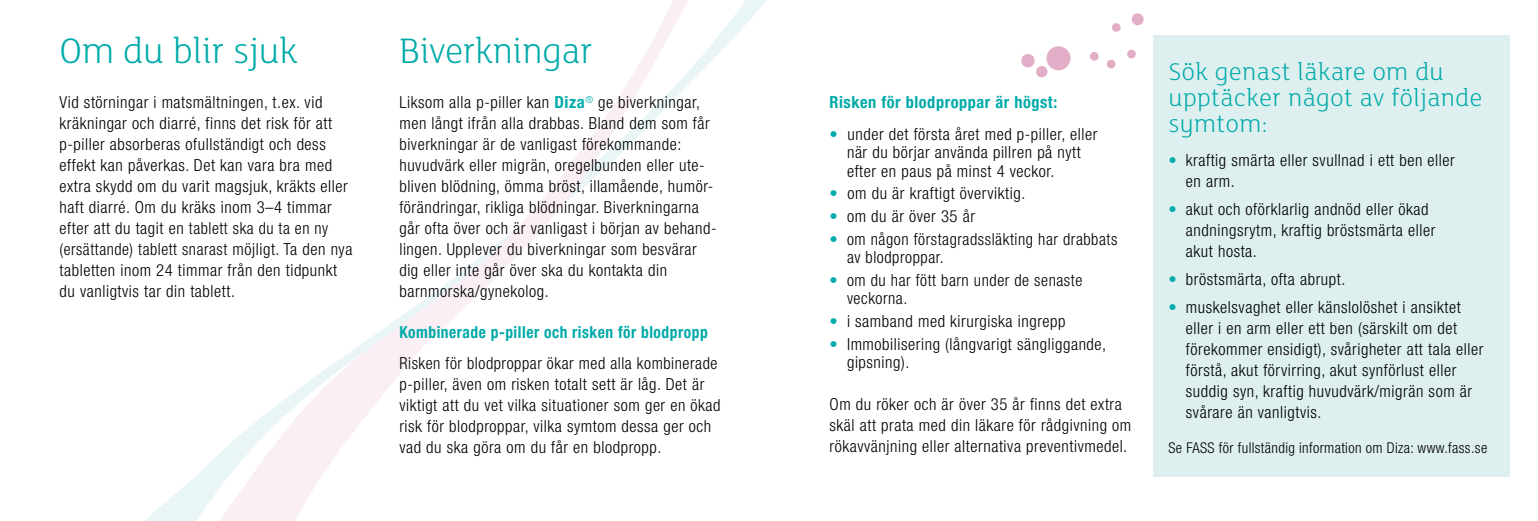
<style>
.page{position:relative;width:1538px;height:521px;background:#fff}
.page>*{position:absolute;margin:0;border:0;box-sizing:border-box;transform-origin:0 0}
.t1{font:300 38.5px "FS Lola";color:#00aaa9}
.t2{font:300 26.25px/26.2px "FS Lola";letter-spacing:.02em;color:#00aaa9}
.t3{font:300 condensed 16.62px/21px "Helvetica Neue LT Std";letter-spacing:.035em;color:#000}
.t4{font:700 condensed 16.62px "Helvetica Neue LT Pro";letter-spacing:.035em;color:#00aaa9;scale:.93 1}
.t5{font:700 condensed 16.62px "Helvetica Neue LT Pro";letter-spacing:.035em;color:#00aaa9}
.t6{font:300 condensed 14.88px "Helvetica Neue LT Std";letter-spacing:.025em;color:#000}
.s1{font-family:"Helvetica Neue LT Pro";font-weight:700;color:#00aaa9}
.s2{color:#00aaa9}
</style>
<div class="page">
<svg style="left:145px;top:0;width:621px;height:521px"></svg>
<svg style="left:202px;top:0;width:499px;height:521px"></svg>
<div style="left:1153px;top:35px;width:357px;height:441px;background:#ddefef"></div>
<svg style="left:1021px;top:46px;width:50px;height:32px"></svg>
<svg style="left:1090px;top:52px;width:9px;height:9px"></svg>
<svg style="left:1127px;top:49px;width:9px;height:10px"></svg>
<svg style="left:1107px;top:59px;width:9px;height:10px"></svg>
<svg style="left:1112px;top:23px;width:9px;height:9px"></svg>
<svg style="left:1131px;top:13px;width:13px;height:13px"></svg>
<h1 class="t1" style="left:60px;top:26px;width:240px">Om du blir sjuk</h1>
<h1 class="t1" style="left:399px;top:26px;width:195px">Biverkningar</h1>
<p class="t3" style="left:60px;top:92px;width:294px">Vid störningar i matsmältningen, t.ex. vid kräkningar och diarré, finns det risk för att p-piller absorberas ofullständigt och dess effekt kan påverkas. Det kan vara bra med extra skydd om du varit magsjuk, kräkts eller haft diarré. Om du kräks inom 3–4 timmar efter att du tagit en tablett ska du ta en ny (ersättande) tablett snarast möjligt. Ta den nya tabletten inom 24 timmar från den tidpunkt du vanligtvis tar din tablett.</p>
<p class="t3" style="left:399px;top:92px;width:319px">Liksom alla p-piller kan <span class="s1">Diza</span><sup>®</sup> ge biverkningar, men långt ifrån alla drabbas. Bland dem som får biverkningar är de vanligast förekommande: huvudvärk eller migrän, oregelbunden eller ute&shy;bliven blödning, ömma bröst, illamående, humör&shy;förändringar, rikliga blödningar. Biverkningarna går ofta över och är vanligast i början av behand&shy;lingen. Upplever du biverkningar som besvärar dig eller inte går över ska du kontakta din barnmorska/gynekolog.</p>
<p class="t4" style="left:399px;top:322px;width:333px">Kombinerade p-piller och risken för blodpropp</p>
<p class="t3" style="left:399px;top:353px;width:323px">Risken för blodproppar ökar med alla kombinerade p-piller, även om risken totalt sett är låg. Det är viktigt att du vet vilka situationer som ger en ökad risk för blodproppar, vilka symtom dessa ger och vad du ska göra om du får en blodpropp.</p>
<p class="t5" style="left:829px;top:92px;width:229px">Risken för blodproppar är högst:</p>
<p class="t3" style="left:847px;top:125px;width:252px;line-height:18.4px;text-indent:-18px"><span class="s2">•</span> under det första året med p-piller, eller när du börjar använda pillren på nytt efter en paus på minst 4 veckor.</p>
<p class="t3" style="left:829px;top:183px;width:197px"><span class="s2">•</span> om du är kraftigt överviktig.</p>
<p class="t3" style="left:829px;top:206px;width:147px"><span class="s2">•</span> om du är över 35 år</p>
<p class="t3" style="left:847px;top:230px;width:272px;line-height:18.4px;text-indent:-18px"><span class="s2">•</span> om någon förstagradssläkting har drabbats av blodproppar.</p>
<p class="t3" style="left:847px;top:271px;width:237px;line-height:18.4px;text-indent:-17px"><span class="s2">•</span> om du har fött barn under de senaste veckorna.</p>
<p class="t3" style="left:829px;top:311px;width:238px"><span class="s2">•</span> i samband med kirurgiska ingrepp</p>
<p class="t3" style="left:847px;top:335px;width:261px;line-height:18.4px;text-indent:-18px"><span class="s2">•</span> Immobilisering (långvarigt sängliggande, gipsning).</p>
<p class="t3" style="left:829px;top:394px;width:303px">Om du röker och är över 35 år finns det extra skäl att prata med din läkare för rådgivning om rökavvänjning eller alternativa preventivmedel.</p>
<h2 class="t2" style="left:1168px;top:57px;width:315px">Sök genast läkare om du upptäcker något av följande symtom:</h2>
<p class="t3" style="left:1186px;top:149px;width:270px;text-indent:-18px"><span class="s2">•</span> kraftig smärta eller svullnad i ett ben eller en arm.</p>
<p class="t3" style="left:1186px;top:198px;width:251px;text-indent:-18px"><span class="s2">•</span> akut och oförklarlig andnöd eller ökad andningsrytm, kraftig bröstsmärta eller akut hosta.</p>
<p class="t3" style="left:1168px;top:268px;width:179px"><span class="s2">•</span> bröstsmärta, ofta abrupt.</p>
<p class="t3" style="left:1186px;top:296px;width:299px;text-indent:-18px"><span class="s2">•</span> muskelsvaghet eller känslolöshet i ansiktet eller i en arm eller ett ben (särskilt om det förekommer ensidigt), svårigheter att tala eller förstå, akut förvirring, akut synförlust eller suddig syn, kraftig huvudvärk/migrän som är svårare än vanligtvis.</p>
<p class="t6" style="left:1168px;top:439px;width:320px">Se FASS för fullständig information om Diza: www.fass.se</p>
</div>
